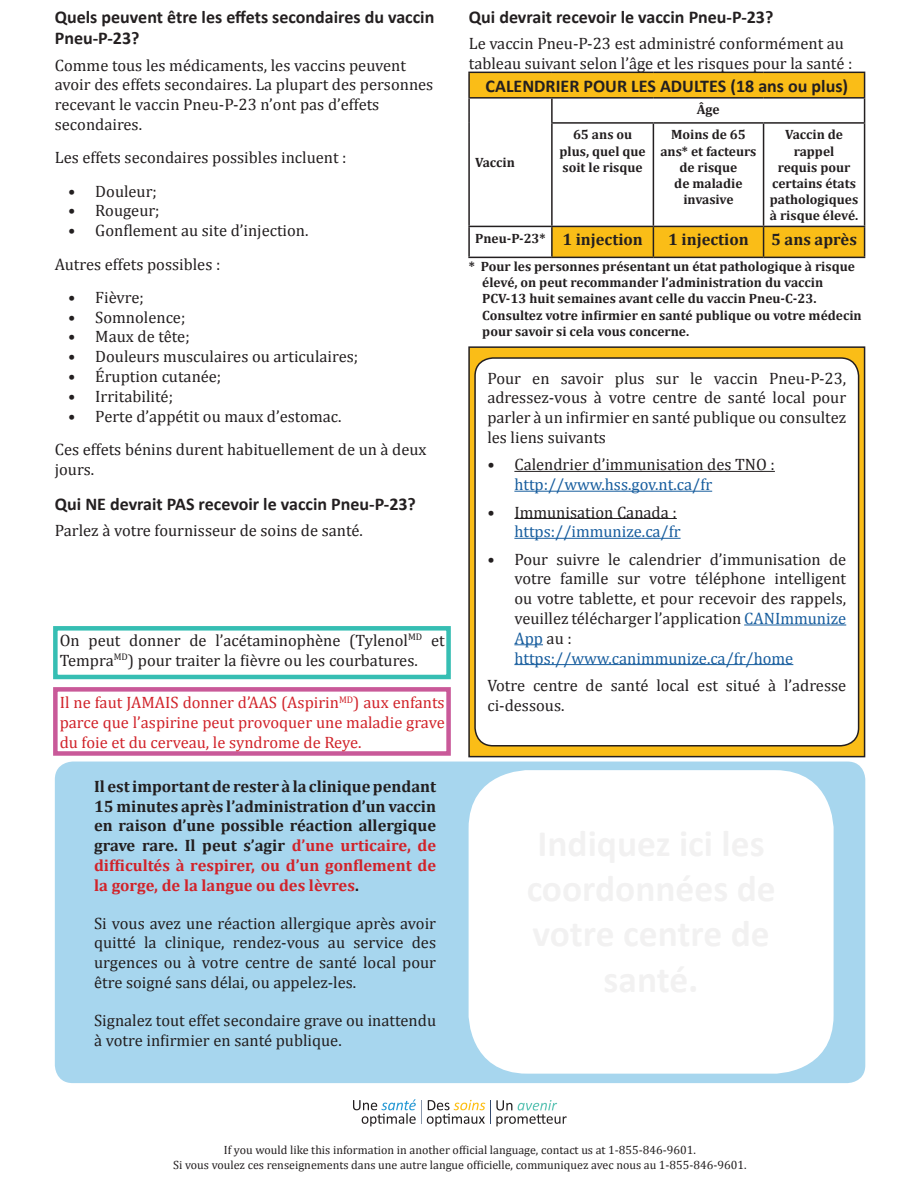
<style>
.page{position:relative;width:918px;height:1188px;background:#fff}
.page>*{position:absolute;margin:0;border:0;box-sizing:border-box;transform-origin:0 0}
.t1{font:700 18px/21.6px "Calibri";color:#231f20}
.t2{font:16.5px/19.8px "Cambria";color:#231f20}
.t3{font:700 16.5px/19.8px "Cambria";color:#231f20;text-align:justify}
.t4{font:16.5px/19.8px "Cambria";color:#d1232a;text-align:justify}
.t5{font:16.5px "Cambria";color:#175d9e}
.t6{font:700 13.5px/16.2px "Cambria";color:#231f20;text-align:center}
.t7{font:12px/14.4px "Cambria";color:#231f20;text-align:center}
.s1{color:#d1232a}
.s2{font-size:16.5px}
.s3{color:#175d9e}
</style>
<div class="page">
<div style="left:469px;top:72px;width:396px;height:26px;background:#fabd17"></div>
<svg style="left:553px;top:227px;width:311px;height:30px;background:#f5b917"></svg>
<hr style="left:468px;top:72px;width:84px;height:1px;background:#231f20">
<hr style="left:468px;top:73px;width:2px;height:24px;background:#231f20">
<hr style="left:552px;top:72px;width:101px;height:1px;background:#231f20">
<hr style="left:653px;top:72px;width:111px;height:1px;background:#231f20">
<hr style="left:764px;top:72px;width:101px;height:1px;background:#231f20">
<hr style="left:468px;top:97px;width:84px;height:2px;background:#231f20">
<hr style="left:468px;top:99px;width:2px;height:24px;background:#231f20">
<hr style="left:552px;top:97px;width:101px;height:2px;background:#231f20">
<hr style="left:551px;top:99px;width:2px;height:23px;background:#231f20">
<hr style="left:653px;top:97px;width:111px;height:2px;background:#231f20">
<hr style="left:764px;top:97px;width:101px;height:2px;background:#231f20">
<svg style="left:864px;top:73px;width:1px;height:49px"></svg>
<hr style="left:468px;top:123px;width:2px;height:103px;background:#231f20">
<hr style="left:551px;top:122px;width:102px;height:2px;background:#231f20">
<hr style="left:551px;top:124px;width:2px;height:102px;background:#231f20">
<hr style="left:653px;top:122px;width:111px;height:2px;background:#231f20">
<hr style="left:653px;top:124px;width:1px;height:102px;background:#231f20">
<hr style="left:764px;top:122px;width:101px;height:2px;background:#231f20">
<hr style="left:763px;top:124px;width:1px;height:102px;background:#231f20">
<hr style="left:864px;top:124px;width:1px;height:102px;background:#231f20">
<hr style="left:468px;top:226px;width:84px;height:1px;background:#231f20">
<hr style="left:468px;top:227px;width:2px;height:30px;background:#231f20">
<hr style="left:552px;top:226px;width:101px;height:1px;background:#231f20">
<hr style="left:551px;top:227px;width:2px;height:30px;background:#231f20">
<hr style="left:653px;top:226px;width:111px;height:1px;background:#231f20">
<hr style="left:653px;top:227px;width:1px;height:30px;background:#231f20">
<hr style="left:764px;top:226px;width:101px;height:1px;background:#231f20">
<hr style="left:763px;top:227px;width:1px;height:30px;background:#231f20">
<hr style="left:468px;top:257px;width:84px;height:1px;background:#231f20">
<hr style="left:552px;top:257px;width:101px;height:1px;background:#231f20">
<hr style="left:653px;top:257px;width:111px;height:1px;background:#231f20">
<hr style="left:764px;top:257px;width:101px;height:1px;background:#231f20">
<hr style="left:864px;top:227px;width:1px;height:30px;background:#231f20">
<div style="left:468px;top:346px;width:397px;height:411px;background:#fabd17;border:2px solid #231f20"></div>
<div style="left:475px;top:358px;width:384px;height:388px;background:#fff;border-radius:18px"></div>
<div style="left:474px;top:357px;width:385px;height:390px;border:2px solid #231f20;border-radius:18px"></div>
<hr style="left:514px;top:471px;width:261px;height:1px;background:#231f20">
<hr style="left:514px;top:491px;width:198px;height:1px;background:#175d9e">
<hr style="left:514px;top:518px;width:163px;height:1px;background:#231f20">
<hr style="left:514px;top:538px;width:167px;height:1px;background:#175d9e">
<hr style="left:744px;top:625px;width:102px;height:1px;background:#175d9e">
<svg style="left:514px;top:644px;width:29px;height:1px"></svg>
<hr style="left:514px;top:664px;width:279px;height:1px;background:#175d9e">
<div style="left:55px;top:762px;width:810px;height:321px;background:#a7d6ee;border-radius:18px"></div>
<div style="left:469px;top:770px;width:365px;height:304px;background:#fff;border-radius:58px"></div>
<svg style="left:353px;top:1099px;width:214px;height:27px"></svg>
<div style="left:53px;top:626px;width:398px;height:53px;border:4px solid #36beb3"></div>
<div style="left:53px;top:687px;width:398px;height:69px;border:4px solid #c95999"></div>
<p class="t1" style="left:55px;top:6px;width:381px">Quels peuvent être les effets secondaires du vaccin<br>Pneu-P-23?</p>
<p class="t2" style="left:55px;top:55px;width:380px">Comme tous les médicaments, les vaccins peuvent avoir des effets secondaires. La plupart des personnes recevant le vaccin Pneu-P-23 n’ont pas d’effets secondaires.</p>
<p class="t2" style="left:55px;top:148px;width:293px">Les effets secondaires possibles incluent :</p>
<p class="t2" style="left:68px;top:181px;width:90px">• Douleur;</p>
<p class="t2" style="left:68px;top:201px;width:93px">• Rougeur;</p>
<p class="t2" style="left:55px;top:214px;width:255px;line-height:33.3px;text-indent:14px">• Gonflement au site d’injection.<br>Autres effets possibles :</p>
<p class="t2" style="left:68px;top:287px;width:77px">• Fièvre;</p>
<p class="t2" style="left:68px;top:307px;width:119px">• Somnolence;</p>
<p class="t2" style="left:68px;top:327px;width:123px">• Maux de tête;</p>
<p class="t2" style="left:68px;top:347px;width:291px">• Douleurs musculaires ou articulaires;</p>
<p class="t2" style="left:68px;top:366px;width:155px">• Éruption cutanée;</p>
<p class="t2" style="left:68px;top:386px;width:106px">• Irritabilité;</p>
<p class="t2" style="left:55px;top:399px;width:373px;line-height:33.3px;text-indent:14px">• Perte d’appétit ou maux d’estomac.<br>Ces effets bénins durent habituellement de un à deux</p>
<p class="t2" style="left:55px;top:459px;width:41px">jours.</p>
<p class="t1" style="left:55px;top:493px;width:363px">Qui NE devrait PAS recevoir le vaccin Pneu-P-23?</p>
<p class="t2" style="left:55px;top:521px;width:310px">Parlez à votre fournisseur de soins de santé.</p>
<p class="t2" style="left:60px;top:630px;width:387px">On peut donner de l’acétaminophène (Tylenol<sup>MD</sup> et<br>Tempra<sup>MD</sup>) pour traiter la fièvre ou les courbatures.</p>
<p class="t4" style="left:60px;top:693px;width:387px">Il ne faut JAMAIS donner d’AAS (Aspirin<sup>MD</sup>) aux enfants parce que l’aspirine peut provoquer une maladie grave du foie et du cerveau, le syndrome de Reye.</p>
<p class="t3" style="left:94px;top:776px;width:344px">Il est important de rester à la clinique pendant 15 minutes après l’administration d’un vaccin en raison d’une possible réaction allergique grave rare. Il peut s’agir <span class="s1">d’une urticaire, de difficultés à respirer, ou d’un gonflement de la gorge, de la langue ou des lèvres</span>.</p>
<p class="t2" style="left:94px;top:913px;width:344px;text-align:justify">Si vous avez une réaction allergique après avoir quitté la clinique, rendez-vous au service des urgences ou à votre centre de santé local pour être soigné sans délai, ou appelez-les.</p>
<p class="t2" style="left:94px;top:1010px;width:344px">Signalez tout effet secondaire grave ou inattendu à votre infirmier en santé publique.</p>
<p class="t1" style="left:469px;top:6px;width:306px">Qui devrait recevoir le vaccin Pneu-P-23?</p>
<p class="t2" style="left:469px;top:33px;width:385px">Le vaccin Pneu-P-23 est administré conformément au tableau suivant selon l’âge et les risques pour la santé :</p>
<p class="t1" style="left:486px;top:75px;width:364px">CALENDRIER POUR LES ADULTES (18 ans ou plus)</p>
<p class="t6" style="left:697px;top:101px;width:24px">Âge</p>
<p class="t6" style="left:560px;top:126px;width:88px">65 ans ou plus, quel que soit le risque</p>
<p class="t6" style="left:660px;top:126px;width:98px">Moins de 65 ans* et facteurs de risque<br>de maladie invasive</p>
<p class="t6" style="left:770px;top:126px;width:90px">Vaccin de rappel<br>requis pour certains états pathologiques à risque élevé.</p>
<p class="t6" style="left:475px;top:230px;width:169px">Pneu-P-23* <span class="s2">1 injection</span></p>
<p class="t3" style="left:668px;top:229px;width:82px">1 injection</p>
<p class="t3" style="left:771px;top:229px;width:87px">5 ans après</p>
<p class="t6" style="left:475px;top:154px;width:41px">Vaccin</p>
<p class="t6" style="left:482px;top:258px;width:381px;text-align:left;text-indent:-14px">* Pour les personnes présentant un état pathologique à risque élevé, on peut recommander l’administration du vaccin PCV-13 huit semaines avant celle du vaccin Pneu-C-23.<br>Consultez votre infirmier en santé publique ou votre médecin pour savoir si cela vous concerne.</p>
<p class="t2" style="left:487px;top:368px;width:360px;text-align:justify">Pour en savoir plus sur le vaccin Pneu-P-23, adressez-vous à votre centre de santé local pour parler à un infirmier en santé publique ou consultez les liens suivants</p>
<p class="t2" style="left:487px;top:455px;width:289px">• Calendrier d’immunisation des TNO :</p>
<p class="t5" style="left:514px;top:475px;width:199px">http://www.hss.gov.nt.ca/fr</p>
<p class="t2" style="left:487px;top:502px;width:191px">• Immunisation Canada :</p>
<p class="t5" style="left:514px;top:522px;width:168px">https://immunize.ca/fr</p>
<p class="t2" style="left:514px;top:549px;width:333px;text-indent:-27px">• Pour suivre le calendrier d’immunisation de votre famille sur votre téléphone intelligent ou votre tablette, et pour recevoir des rappels, veuillez télécharger l’application <span class="s3">CANImmunize App</span> au : <span class="s3">https://www.canimmunize.ca/fr/home</span></p>
<p class="t2" style="left:487px;top:675px;width:360px">Votre centre de santé local est situé à l’adresse ci-dessous.</p>
<p class="t7" style="left:173px;top:1143px;width:575px">If you would like this information in another official language, contact us at 1-855-846-9601.<br>Si vous voulez ces renseignements dans une autre langue officielle, communiquez avec nous au 1-855-846-9601.</p>
</div>
